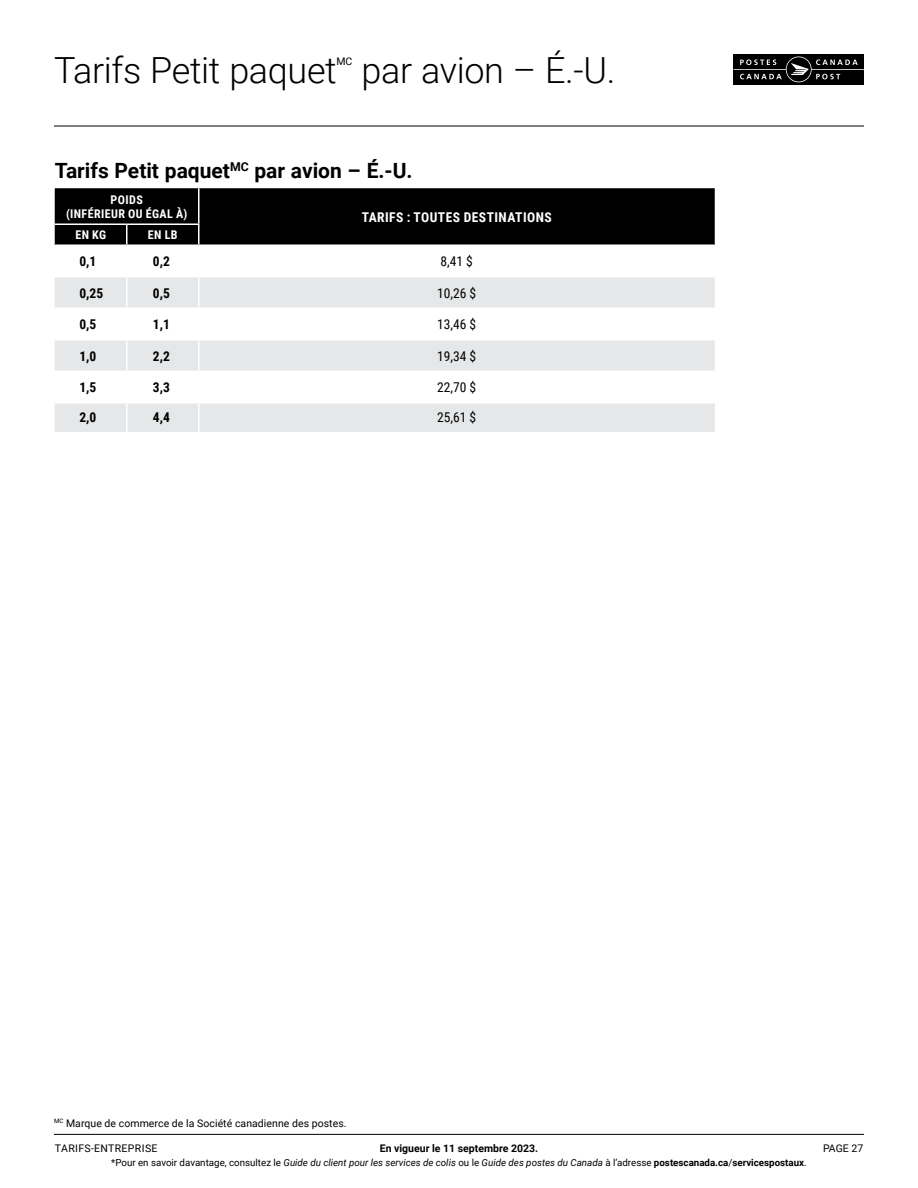
<style>
.page{position:relative;width:918px;height:1188px;background:#fff}
.page>*{position:absolute;margin:0;border:0;box-sizing:border-box;transform-origin:0 0}
._01_Head_1_-H1{font:300 36px "Roboto";letter-spacing:-.01em;color:#000}
._02_Head_2_-H2_noTOC{font:700 21px "Roboto";color:#000}
.Table_text_9pt_cond{font:700 13.5px "Roboto Condensed";color:#000}
.Table_text_9pt_cond-2{font:13.5px "Roboto Condensed";color:#000}
.Table_header_8pt_wht{font:700 13.5px "Roboto Condensed";letter-spacing:.035em;color:#fff}
.Table_header_8pt_wht-2{font:700 12px/14.4px "Roboto Condensed";letter-spacing:.035em;color:#fff;text-align:center}
._01_Head_1_-H1-2{font:10.5px "Roboto";letter-spacing:.005em;color:#000}
.t1{font:700 10.5px "Roboto";color:#000}
._01_Head_1_-H1-3{font:10.5px "Roboto";letter-spacing:.035em;color:#000}
.t2{font:italic 9.75px "Roboto";color:#000}
.s1{font-style:normal}
.s2{font-weight:700;font-style:normal}
</style>
<div class="page">
<hr style="left:54px;top:1134px;width:810px;height:1px;background:#000">
<hr style="left:54px;top:126px;width:810px;height:1px;background:#000">
<div style="left:734px;top:54px;width:130px;height:31px;background:#000"></div>
<svg style="left:734px;top:57px;width:130px;height:25px"></svg>
<svg style="left:55px;top:278px;width:660px;height:154px;fill:#e6e7e8"></svg>
<hr style="left:126px;top:278px;width:2px;height:30px;background:#fff">
<hr style="left:198px;top:278px;width:2px;height:30px;background:#fff">
<hr style="left:55px;top:308px;width:72px;height:1px;background:#fff">
<hr style="left:127px;top:308px;width:72px;height:1px;background:#fff">
<hr style="left:126px;top:309px;width:2px;height:30px;background:#fff">
<hr style="left:199px;top:308px;width:516px;height:1px;background:#fff">
<hr style="left:198px;top:309px;width:2px;height:30px;background:#fff">
<hr style="left:55px;top:339px;width:72px;height:1px;background:#fff">
<hr style="left:127px;top:339px;width:72px;height:1px;background:#fff">
<hr style="left:126px;top:340px;width:2px;height:30px;background:#fff">
<hr style="left:199px;top:339px;width:516px;height:1px;background:#fff">
<hr style="left:198px;top:340px;width:2px;height:30px;background:#fff">
<hr style="left:55px;top:370px;width:72px;height:2px;background:#fff">
<hr style="left:127px;top:370px;width:72px;height:2px;background:#fff">
<hr style="left:126px;top:372px;width:2px;height:30px;background:#fff">
<hr style="left:199px;top:370px;width:516px;height:2px;background:#fff">
<hr style="left:198px;top:372px;width:2px;height:30px;background:#fff">
<hr style="left:55px;top:402px;width:72px;height:2px;background:#fff">
<hr style="left:127px;top:402px;width:72px;height:2px;background:#fff">
<hr style="left:126px;top:404px;width:2px;height:28px;background:#fff">
<hr style="left:199px;top:402px;width:516px;height:2px;background:#fff">
<hr style="left:198px;top:404px;width:2px;height:28px;background:#fff">
<div style="left:55px;top:188px;width:660px;height:57px;background:#000"></div>
<h1 class="_01_Head_1_-H1" style="left:54px;top:45px;width:284px">Tarifs Petit paquet</h1>
<h1 class="_01_Head_1_-H1-2" style="left:337px;top:54px;width:17px">MC</h1>
<h1 class="_01_Head_1_-H1" style="left:362px;top:45px;width:255px">par avion – É.-U.</h1>
<h2 class="_02_Head_2_-H2_noTOC" style="left:55px;top:156px;width:359px">Tarifs Petit paquet<sup>MC</sup> par avion – É.-U.</h2>
<p class="Table_header_8pt_wht-2" style="left:66px;top:192px;width:123px">POIDS<br>(INFÉRIEUR OU ÉGAL À)</p>
<p class="Table_header_8pt_wht" style="left:362px;top:208px;width:192px">TARIFS : TOUTES DESTINATIONS</p>
<p class="Table_header_8pt_wht-2" style="left:75px;top:227px;width:32px">EN KG</p>
<p class="Table_header_8pt_wht-2" style="left:148px;top:227px;width:31px">EN LB</p>
<p class="Table_text_9pt_cond" style="left:79px;top:252px;width:18px">0,1</p>
<p class="Table_text_9pt_cond" style="left:153px;top:252px;width:18px">0,2</p>
<p class="Table_text_9pt_cond-2" style="left:441px;top:252px;width:34px">8,41 $</p>
<p class="Table_text_9pt_cond" style="left:79px;top:283px;width:25px">0,25</p>
<p class="Table_text_9pt_cond" style="left:153px;top:283px;width:18px">0,5</p>
<p class="Table_text_9pt_cond-2" style="left:437px;top:283px;width:41px">10,26 $</p>
<p class="Table_text_9pt_cond" style="left:79px;top:315px;width:18px">0,5</p>
<p class="Table_text_9pt_cond" style="left:153px;top:315px;width:18px">1,1</p>
<p class="Table_text_9pt_cond-2" style="left:437px;top:315px;width:41px">13,46 $</p>
<p class="Table_text_9pt_cond" style="left:79px;top:346px;width:18px">1,0</p>
<p class="Table_text_9pt_cond" style="left:153px;top:346px;width:18px">2,2</p>
<p class="Table_text_9pt_cond-2" style="left:437px;top:346px;width:41px">19,34 $</p>
<p class="Table_text_9pt_cond" style="left:79px;top:378px;width:18px">1,5</p>
<p class="Table_text_9pt_cond" style="left:153px;top:378px;width:18px">3,3</p>
<p class="Table_text_9pt_cond-2" style="left:437px;top:378px;width:41px">22,70 $</p>
<p class="Table_text_9pt_cond" style="left:79px;top:408px;width:18px">2,0</p>
<p class="Table_text_9pt_cond" style="left:153px;top:408px;width:18px">4,4</p>
<p class="Table_text_9pt_cond-2" style="left:437px;top:408px;width:41px">25,61 $</p>
<p class="_01_Head_1_-H1-2" style="left:54px;top:1115px;width:294px"><sup>MC</sup> Marque de commerce de la Société canadienne des postes.</p>
<p class="_01_Head_1_-H1-3" style="left:55px;top:1141px;width:103px">tarifs-entreprise</p>
<p class="t1" style="left:380px;top:1141px;width:160px">En vigueur le 11 septembre 2023.</p>
<p class="_01_Head_1_-H1-2" style="left:823px;top:1141px;width:42px">PAGE 27</p>
<p class="t2" style="left:111px;top:1155px;width:697px"><span class="s1">*Pour en savoir davantage, consultez le</span> Guide du client pour les services de colis <span class="s1">ou le</span> Guide des postes du Canada <span class="s1">à l’adresse</span> <span class="s2">postescanada.ca</span><span class="s1">/</span><span class="s2">servicespostaux</span><span class="s1">.</span></p>
</div>
